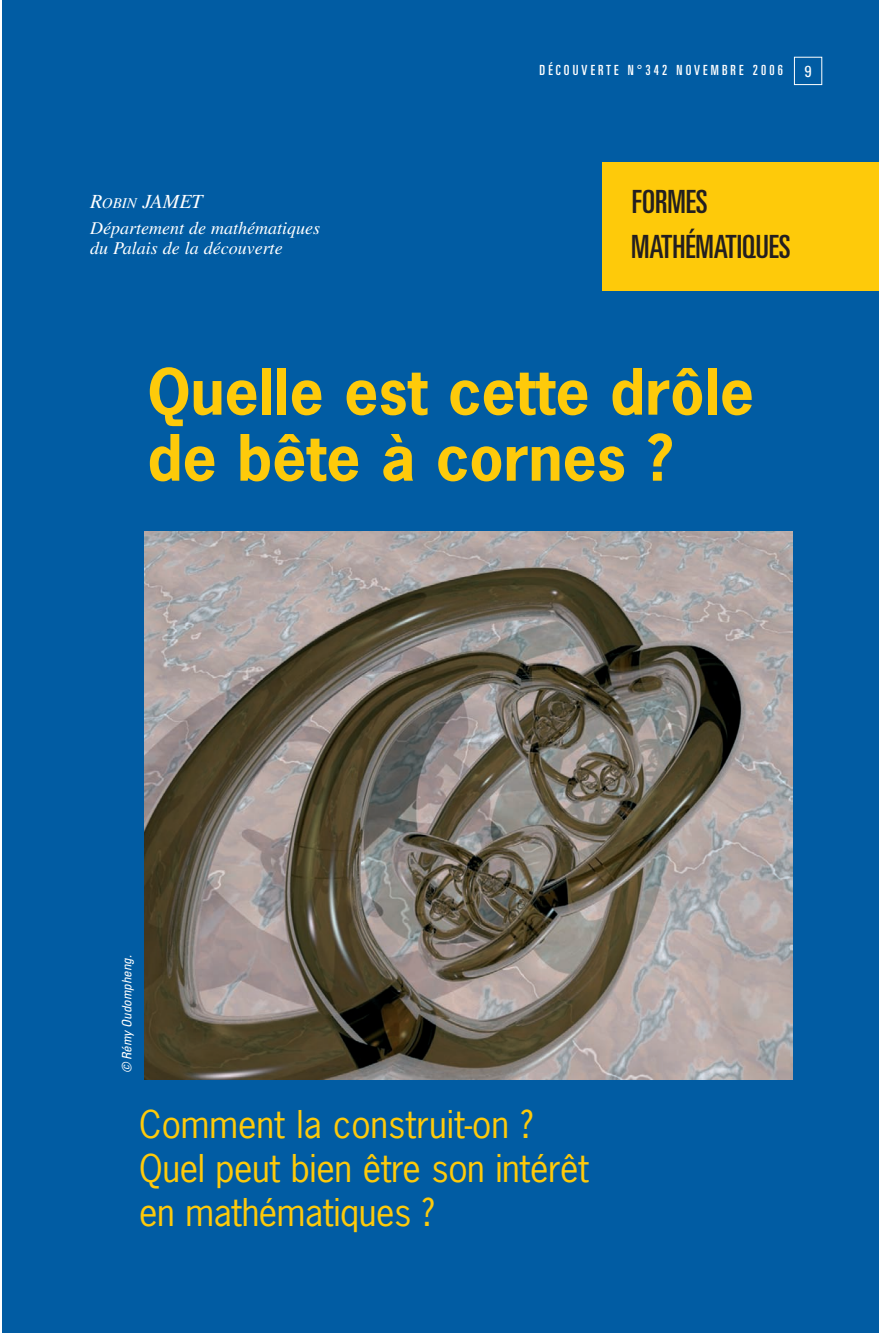
<style>
.page{position:relative;width:879px;height:1333px;background:#fff}
.page>*{position:absolute;margin:0;border:0;box-sizing:border-box;transform-origin:0 0}
.t1{font:700 60px/66px "News Gothic";color:#feca0a}
.t2{font:36px/44px "News Gothic";letter-spacing:-.01em;color:#feca0a}
.t3{font:ultra-condensed 32px/45.8px "Univers";color:#231f20}
.t4{font:italic 20px "Times";color:#fff}
.t5{font:italic 18px/20px "Times";color:#fff}
.t6{font:condensed 16px "Univers";color:#fff}
.t7{font:ultra-condensed 14px "Univers";letter-spacing:.225em;color:#fff}
.t8{font:italic condensed 13px "Univers";color:#fff}
.s1{font-size:15px}
</style>
<div class="page">
<div style="left:2px;top:0;width:877px;height:1332px;background:#015ca3"></div>
<div style="left:603px;top:162px;width:276px;height:129px;background:#feca0a"></div>
<div style="left:794px;top:57px;width:28px;height:28px;border:1px solid #fff"></div>
<img style="left:144px;top:531px;width:648px;height:548px">
<p class="t4" style="left:90px;top:194px;width:114px">R<span class="s1">OBIN</span> JAMET</p>
<p class="t5" style="left:90px;top:219px;width:231px">Département de mathématiques du Palais de la découverte</p>
<p class="t7" style="left:539px;top:65px;width:245px">DÉCOUVERTE N°342 NOVEMBRE 2006</p>
<p class="t6" style="left:804px;top:65px;width:9px">9</p>
<p class="t3" style="left:631px;top:181px;width:161px">FORMES<br>MATHÉMATIQUES</p>
<h1 class="t1" style="left:147px;top:361px;width:608px">Quelle est cette drôle de bête à cornes ?</h1>
<p class="t8" style="left:122px;top:1073px;width:119px;rotate:-90deg">© Rémy Oudompheng.</p>
<p class="t2" style="left:139px;top:1103px;width:451px">Comment la construit-on ?<br>Quel peut bien être son intérêt en mathématiques ?</p>
</div>
